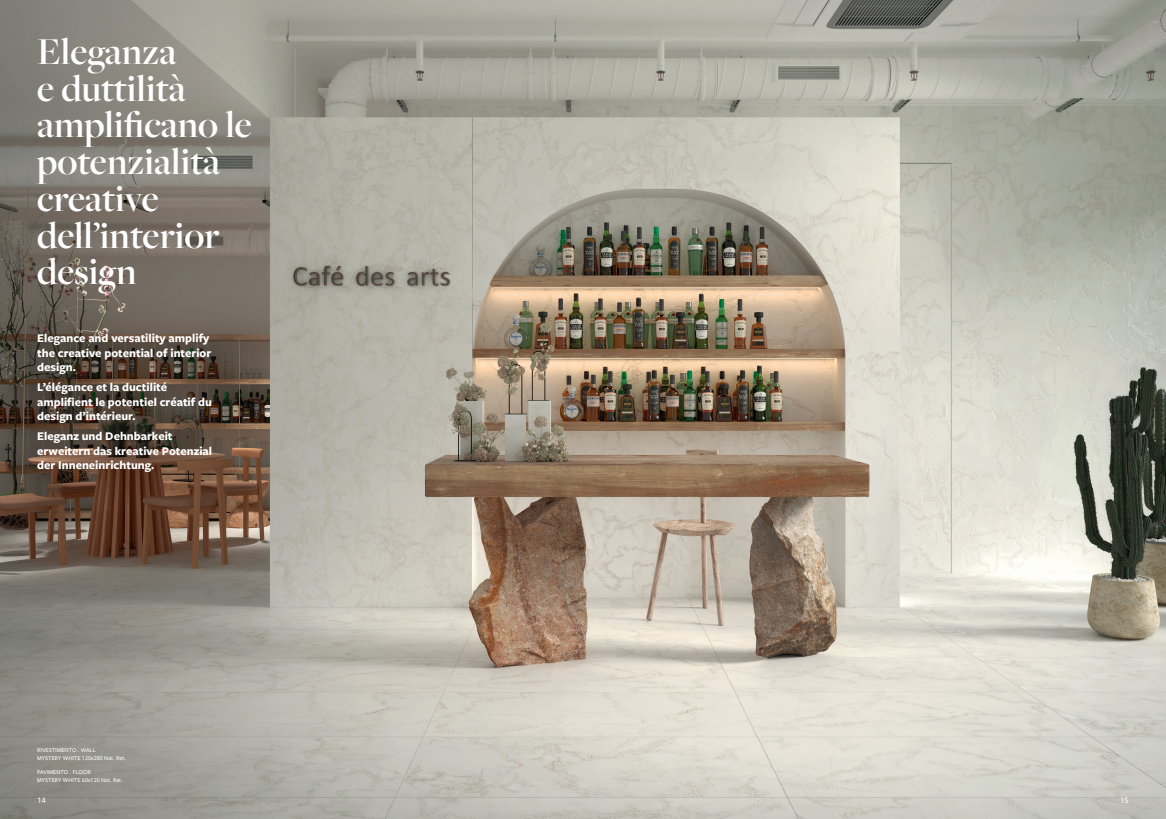
<style>
.page{position:relative;width:1166px;height:819px;background:#fff}
.page>*{position:absolute;margin:0;border:0;box-sizing:border-box;transform-origin:0 0}
.t1{font:600 39.38px/36.8px "Freight Big Pro";color:#fff}
.t2{font:700 12.25px/14.7px "Freight Sans Pro";color:#fff}
.t3{font:500 8.75px "Freight Sans Pro";color:#fff}
.t4{font:500 6.12px/7.4px "Freight Sans Pro";color:#fff}
</style>
<div class="page">
<img style="left:0;top:0;width:1166px;height:819px">
<h1 class="t1" style="left:37px;top:32px;width:216px">Eleganza<br>e duttilità amplificano le potenzialità creative dell’interior design</h1>
<p class="t2" style="left:37px;top:330px;width:176px">Elegance and versatility amplify the creative potential of interior design.</p>
<p class="t2" style="left:37px;top:379px;width:176px">L’élégance et la ductilité amplifient le potentiel créatif du design d’intérieur.</p>
<p class="t2" style="left:37px;top:428px;width:176px">Eleganz und Dehnbarkeit erweitern das kreative Potenzial der Inneneinrichtung.</p>
<p class="t4" style="left:37px;top:746px;width:90px">RIVESTIMENTO . WALL<br>MYSTERY WHITE 120x280 Nat. Ret.</p>
<p class="t4" style="left:37px;top:768px;width:87px">PAVIMENTO . FLOOR<br>MYSTERY WHITE 60x120 Nat. Ret.</p>
<p class="t3" style="left:37px;top:794px;width:10px">14</p>
<p class="t3" style="left:1120px;top:794px;width:10px">15</p>
</div>
